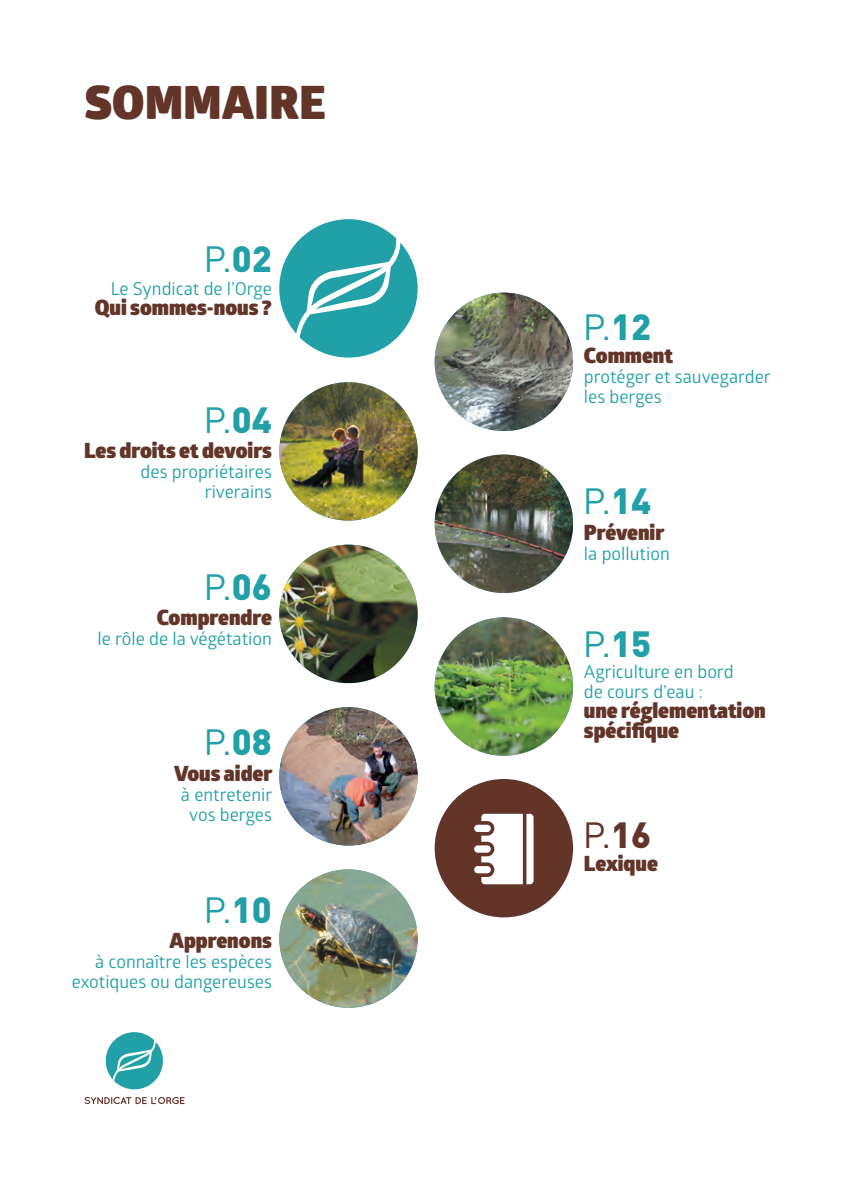
<style>
.page{position:relative;width:850px;height:1191px;background:#fff}
.page>*{position:absolute;margin:0;border:0;box-sizing:border-box;transform-origin:0 0}
.t1{font:900 46px "Glober";letter-spacing:.01em;color:#633528}
.t2{font:36px "DIN Pro";color:#21a0a8}
.t3{font:36px "DIN Pro";color:#633528}
.t4{font:900 21px "Glober";color:#633528}
.t5{font:17.8px/20px "Glober";color:#21a0a8}
.s1{font-weight:900}
</style>
<div class="page">
<img style="left:435px;top:617px;width:138px;height:138px;border-radius:69px">
<img style="left:435px;top:454px;width:138px;height:139px;border-radius:69px">
<img style="left:435px;top:292px;width:138px;height:139px;border-radius:69px">
<div style="left:435px;top:779px;width:138px;height:138px;background:#633528;border-radius:50%"></div>
<img style="left:279px;top:382px;width:139px;height:138px;border-radius:69px">
<img style="left:279px;top:544px;width:139px;height:139px;border-radius:69px">
<img style="left:279px;top:707px;width:139px;height:138px;border-radius:69px">
<img style="left:279px;top:869px;width:139px;height:138px;border-radius:69px">
<svg style="left:279px;top:219px;width:139px;height:138px"></svg>
<svg style="left:106px;top:1032px;width:57px;height:57px"></svg>
<svg style="left:84px;top:1096px;width:101px;height:8px"></svg>
<svg style="left:474px;top:813px;width:59px;height:71px"></svg>
<p class="t1" style="left:85px;top:67px;width:242px">SOMMAIRE</p>
<p class="t2" style="left:203px;top:230px;width:70px">P.<span class="s1">02</span></p>
<p class="t5" style="left:111px;top:278px;width:163px">Le Syndicat de l’Orge</p>
<p class="t4" style="left:95px;top:291px;width:179px">Qui sommes-nous ?</p>
<p class="t2" style="left:203px;top:391px;width:70px">P.<span class="s1">04</span></p>
<p class="t4" style="left:84px;top:434px;width:189px">Les droits et devoirs</p>
<p class="t5" style="left:141px;top:461px;width:133px">des propriétaires</p>
<p class="t5" style="left:205px;top:481px;width:69px">riverains</p>
<p class="t2" style="left:203px;top:558px;width:70px">P.<span class="s1">06</span></p>
<p class="t4" style="left:157px;top:601px;width:117px">Comprendre</p>
<p class="t5" style="left:97px;top:628px;width:176px">le rôle de la végétation</p>
<p class="t2" style="left:203px;top:713px;width:70px">P.<span class="s1">08</span></p>
<p class="t4" style="left:174px;top:756px;width:100px">Vous aider</p>
<p class="t5" style="left:181px;top:783px;width:93px">à entretenir</p>
<p class="t5" style="left:189px;top:803px;width:84px">vos berges</p>
<p class="t2" style="left:203px;top:881px;width:70px">P.<span class="s1">10</span></p>
<p class="t4" style="left:169px;top:924px;width:104px">Apprenons</p>
<p class="t5" style="left:95px;top:951px;width:178px">à connaître les espèces</p>
<p class="t5" style="left:72px;top:971px;width:202px">exotiques ou dangereuses</p>
<p class="t2" style="left:583px;top:299px;width:70px">P.<span class="s1">12</span></p>
<p class="t4" style="left:584px;top:339px;width:90px">Comment</p>
<p class="t5" style="left:584px;top:366px;width:188px">protéger et sauvegarder les berges</p>
<p class="t2" style="left:583px;top:472px;width:70px">P.<span class="s1">14</span></p>
<p class="t4" style="left:584px;top:516px;width:82px">Prévenir</p>
<p class="t5" style="left:584px;top:543px;width:87px">la pollution</p>
<p class="t2" style="left:583px;top:615px;width:70px">P.<span class="s1">15</span></p>
<p class="t5" style="left:584px;top:661px;width:151px">Agriculture en bord</p>
<p class="t5" style="left:584px;top:681px;width:120px">de cours d’eau :</p>
<p class="t4" style="left:584px;top:694px;width:183px">une réglementation</p>
<p class="t4" style="left:584px;top:714px;width:97px">spécifique</p>
<p class="t3" style="left:583px;top:806px;width:70px">P.<span class="s1">16</span></p>
<p class="t4" style="left:584px;top:847px;width:75px">Lexique</p>
</div>
